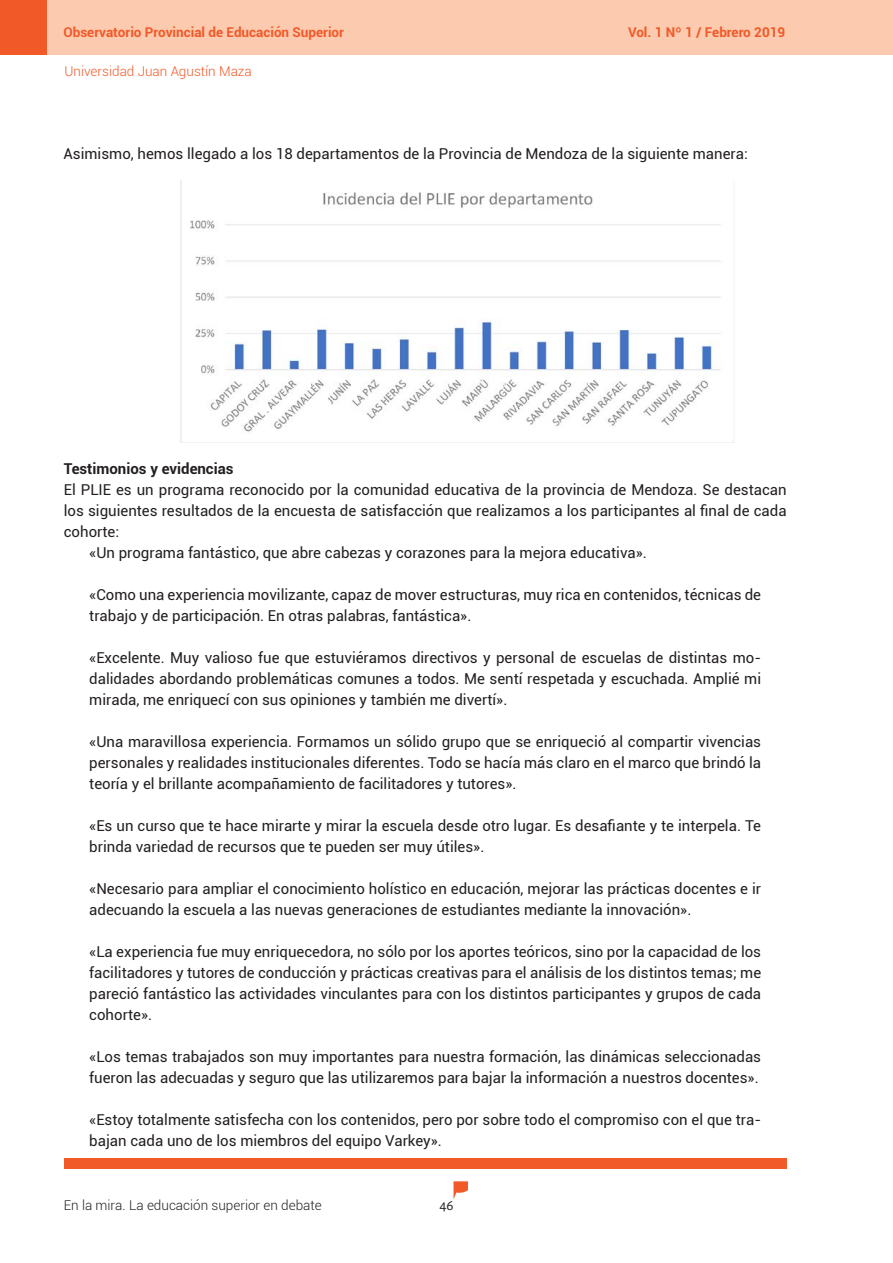
<style>
.page{position:relative;width:893px;height:1263px;background:#fff}
.page>*{position:absolute;margin:0;border:0;box-sizing:border-box;transform-origin:0 0}
.Txt_base{font:15px/21px "Roboto";color:#231f20}
.Subtítulos{font:700 15px "Roboto";color:#231f20}
.t1{font:15px "Alegreya Sans";color:#231f20}
.t2{font:700 13.5px "Roboto";color:#f15929}
.t3{font:300 13.5px "Roboto";color:#231f20}
.t4{font:300 13.5px "Roboto";color:#f15929}
</style>
<div class="page">
<svg style="left:453px;top:1181px;width:15px;height:18px"></svg>
<div style="left:47px;top:0;width:846px;height:54px;background:#fccaae"></div>
<div style="left:0;top:0;width:47px;height:54px;background:#f15929"></div>
<div style="left:64px;top:1158px;width:723px;height:10px;background:#f15929"></div>
<img style="left:180px;top:180px;width:541px;height:262px">
<p class="t2" style="left:63px;top:23px;width:282px">Observatorio Provincial de Educación Superior</p>
<p class="t4" style="left:64px;top:61px;width:189px">Universidad Juan Agustín Maza</p>
<p class="t2" style="left:628px;top:23px;width:159px">Vol. 1 Nº 1 / Febrero 2019</p>
<p class="Txt_base" style="left:63px;top:143px;width:686px">Asimismo, hemos llegado a los 18 departamentos de la Provincia de Mendoza de la siguiente manera:</p>
<p class="Subtítulos" style="left:64px;top:458px;width:171px">Testimonios y evidencias</p>
<p class="Txt_base" style="left:64px;top:478px;width:724px;text-align:justify">El PLIE es un programa reconocido por la comunidad educativa de la provincia de Mendoza. Se destacan los siguientes resultados de la encuesta de satisfacción que realizamos a los participantes al final de cada cohorte:</p>
<p class="Txt_base" style="left:89px;top:541px;width:559px">«Un programa fantástico, que abre cabezas y corazones para la mejora educativa».</p>
<p class="Txt_base" style="left:89px;top:583px;width:673px">«Como una experiencia movilizante, capaz de mover estructuras, muy rica en contenidos, técnicas de trabajo y de participación. En otras palabras, fantástica».</p>
<p class="Txt_base" style="left:89px;top:646px;width:673px;text-align:justify">«Excelente. Muy valioso fue que estuviéramos directivos y personal de escuelas de distintas mo&shy;dalidades abordando problemáticas comunes a todos. Me sentí respetada y escuchada. Amplié mi mirada, me enriquecí con sus opiniones y también me divertí».</p>
<p class="Txt_base" style="left:89px;top:730px;width:673px;text-align:justify">«Una maravillosa experiencia. Formamos un sólido grupo que se enriqueció al compartir vivencias personales y realidades institucionales diferentes. Todo se hacía más claro en el marco que brindó la teoría y el brillante acompañamiento de facilitadores y tutores».</p>
<p class="Txt_base" style="left:89px;top:814px;width:673px">«Es un curso que te hace mirarte y mirar la escuela desde otro lugar. Es desafiante y te interpela. Te brinda variedad de recursos que te pueden ser muy útiles».</p>
<p class="Txt_base" style="left:89px;top:877px;width:673px">«Necesario para ampliar el conocimiento holístico en educación, mejorar las prácticas docentes e ir adecuando la escuela a las nuevas generaciones de estudiantes mediante la innovación».</p>
<p class="Txt_base" style="left:89px;top:940px;width:673px;text-align:justify">«La experiencia fue muy enriquecedora, no sólo por los aportes teóricos, sino por la capacidad de los facilitadores y tutores de conducción y prácticas creativas para el análisis de los distintos temas; me pareció fantástico las actividades vinculantes para con los distintos participantes y grupos de cada cohorte».</p>
<p class="Txt_base" style="left:89px;top:1045px;width:673px">«Los temas trabajados son muy importantes para nuestra formación, las dinámicas seleccionadas fueron las adecuadas y seguro que las utilizaremos para bajar la información a nuestros docentes».</p>
<p class="Txt_base" style="left:89px;top:1108px;width:673px">«Estoy totalmente satisfecha con los contenidos, pero por sobre todo el compromiso con el que tra&shy;bajan cada uno de los miembros del equipo Varkey».</p>
<p class="t3" style="left:64px;top:1196px;width:260px">En la mira. La educación superior en debate</p>
<p class="t1" style="left:439px;top:1195px;width:16px">46</p>
</div>
